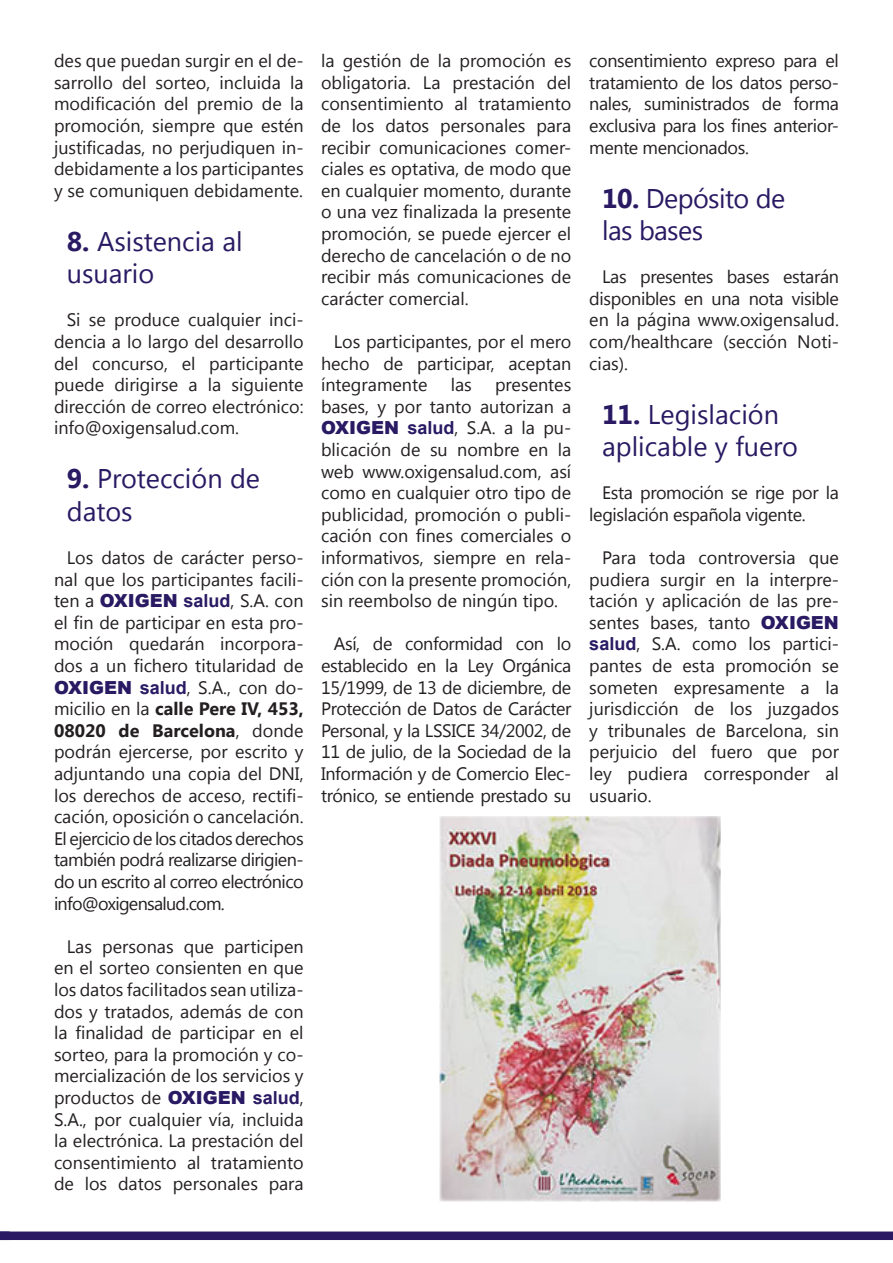
<style>
.page{position:relative;width:893px;height:1263px;background:#fff}
.page>*{position:absolute;margin:0;border:0;box-sizing:border-box;transform-origin:0 0}
.t1{font:27px/32.4px "Segoe UI";color:#291a63}
.t2{font:27px "Segoe UI";letter-spacing:-.02em;color:#291a63}
.t3{font:18px/21.6px "Segoe UI";color:#231f20;text-align:justify}
.t4{font:18px/21.6px "Segoe UI";letter-spacing:-.02em;color:#231f20}
.s1{font-weight:700}
.s2{font-family:"Arial";font-weight:900;color:#291a63}
.s3{font-family:"Arial";font-weight:700;color:#291a63}
</style>
<div class="page">
<svg style="left:0;top:1231px;width:893px;height:9px;background:#35276c"></svg>
<img style="left:440px;top:816px;width:280px;height:385px">
<p class="t3" style="left:54px;top:49px;width:251px">des que puedan surgir en el de&shy;sarrollo del sorteo, incluida la modificación del premio de la promoción, siempre que estén justificadas, no perjudiquen in&shy;debidamente a los participantes y se comuniquen debidamente.</p>
<p class="t1" style="left:67px;top:224px;width:177px"><span class="s1">8.</span> Asistencia al usuario</p>
<p class="t3" style="left:54px;top:308px;width:251px;text-indent:13px">Si se produce cualquier inci&shy;dencia a lo largo del desarrollo del concurso, el participante puede dirigirse a la siguiente dirección de correo electrónico: info@oxigensalud.com.</p>
<p class="t1" style="left:67px;top:461px;width:195px"><span class="s1">9.</span> Protección de datos</p>
<p class="t3" style="left:54px;top:546px;width:251px;text-indent:13px">Los datos de carácter perso&shy;nal que los participantes facili&shy;ten a <span class="s2">OXIGEN</span> <span class="s3">salud</span>, S.A. con el fin de participar en esta pro&shy;moción quedarán incorpora&shy;dos a un fichero titularidad de <span class="s2">OXIGEN</span> <span class="s3">salud</span>, S.A., con do&shy;micilio en la <span class="s1">calle Pere IV, 453, 08020 de Barcelona</span>, donde podrán ejercerse, por escrito y adjuntando una copia del DNI, los derechos de acceso, rectifi&shy;cación, oposición o cancelación.<br>El ejercicio de los citados derechos también podrá realizarse dirigien&shy;do un escrito al correo electrónico info@oxigensalud.com.</p>
<p class="t3" style="left:54px;top:935px;width:251px;text-indent:13px">Las personas que participen en el sorteo consienten en que los datos facilitados sean utiliza&shy;dos y tratados, además de con la finalidad de participar en el sorteo, para la promoción y co&shy;mercialización de los servicios y productos de <span class="s2">OXIGEN</span> <span class="s3">salud</span>, S.A., por cualquier vía, incluida la electrónica. La prestación del consentimiento al tratamiento de los datos personales para</p>
<p class="t3" style="left:321px;top:49px;width:252px">la gestión de la promoción es obligatoria. La prestación del consentimiento al tratamiento de los datos personales para recibir comunicaciones comer&shy;ciales es optativa, de modo que en cualquier momento, durante o una vez finalizada la presente promoción, se puede ejercer el derecho de cancelación o de no recibir más comunicaciones de carácter comercial.</p>
<p class="t3" style="left:321px;top:330px;width:252px;text-indent:13px">Los participantes, por el mero hecho de participar, aceptan íntegramente</p>
<p class="t3" style="left:451px;top:373px;width:23px">las</p>
<p class="t3" style="left:321px;top:373px;width:252px;text-indent:174px">presentes bases, y por tanto autorizan a <span class="s2">OXIGEN</span> <span class="s3">salud</span>, S.A. a la pu&shy;blicación de su nombre en la web www.oxigensalud.com, así como en cualquier otro tipo de publicidad, promoción o publi&shy;cación con fines comerciales o informativos, siempre en rela&shy;ción con la presente promoción, sin reembolso de ningún tipo.</p>
<p class="t3" style="left:321px;top:632px;width:252px;text-indent:13px">Así, de conformidad con lo establecido en la Ley Orgánica 15/1999, de 13 de diciembre, de Protección de Datos de Carácter Personal, y la LSSICE 34/2002, de 11 de julio, de la Sociedad de la Información y de Comercio Elec&shy;trónico, se entiende prestado su</p>
<p class="t3" style="left:589px;top:49px;width:251px">consentimiento expreso para el tratamiento de los datos perso&shy;nales, suministrados de forma exclusiva para los fines anterior&shy;mente mencionados.</p>
<p class="t2" style="left:602px;top:179px;width:185px"><span class="s1">10.</span> Depósito de</p>
<p class="t2" style="left:602px;top:212px;width:103px">las bases</p>
<p class="t3" style="left:589px;top:265px;width:251px;text-indent:13px">Las presentes bases estarán disponibles en una nota visible en la página www.oxigensalud. com/healthcare (sección Noti&shy;cias).</p>
<p class="t1" style="left:602px;top:397px;width:197px"><span class="s1">11.</span> Legislación aplicable y fuero</p>
<p class="t4" style="left:589px;top:481px;width:251px;text-indent:13px">Esta promoción se rige por la legislación española vigente.</p>
<p class="t3" style="left:589px;top:546px;width:251px;text-indent:13px">Para toda controversia que pudiera surgir en la interpre&shy;tación y aplicación de las pre&shy;sentes bases, tanto <span class="s2">OXIGEN </span><span class="s3">salud</span>, S.A. como los partici&shy;pantes de esta promoción se someten expresamente a la jurisdicción de los juzgados y tribunales de Barcelona, sin perjuicio del fuero que por ley pudiera corresponder al usuario.</p>
</div>
